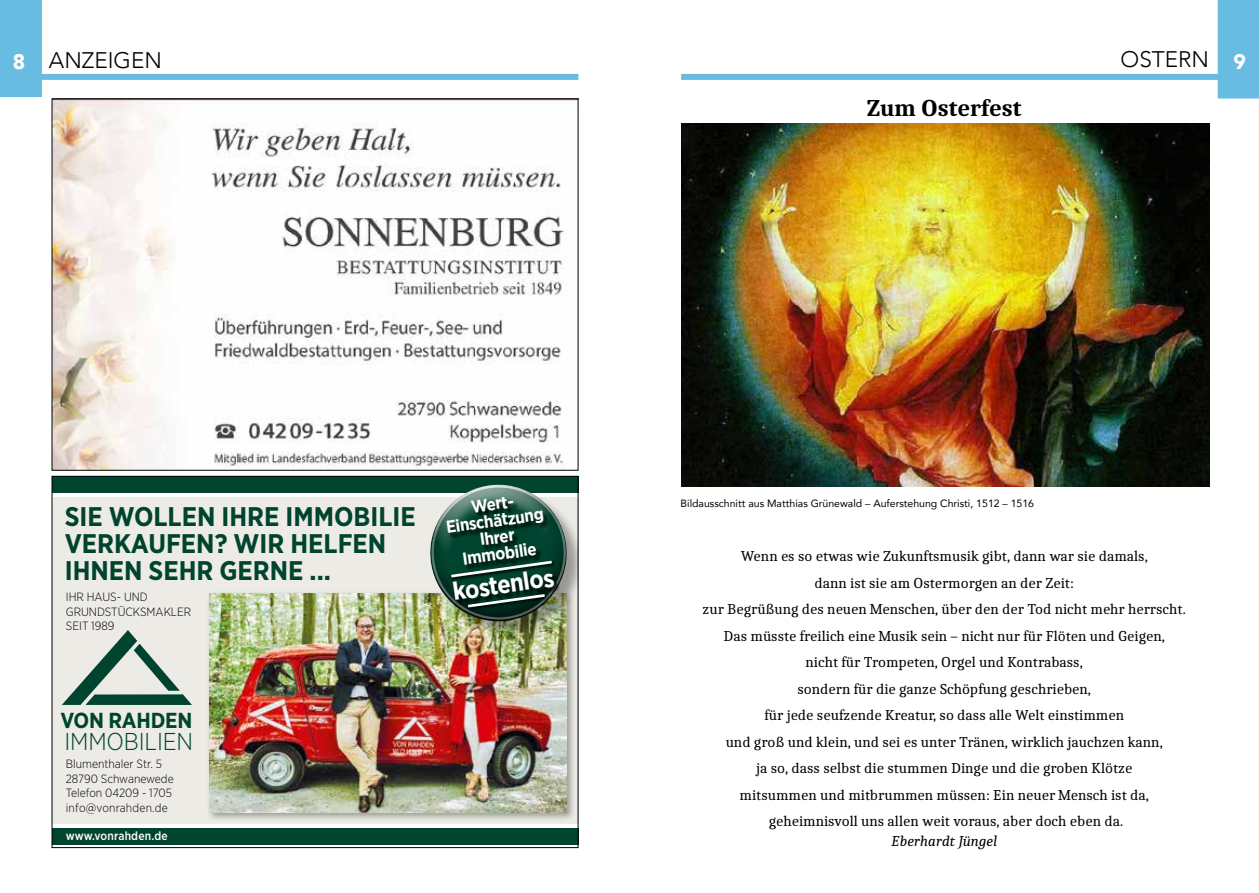
<style>
.page{position:relative;width:1259px;height:893px;background:#fff}
.page>*{position:absolute;margin:0;border:0;box-sizing:border-box;transform-origin:0 0}
.t1{font:700 27px/27px "Gotham Narrow";color:#004430}
.t2{font:700 25.2px "Gotham Narrow";color:#fff}
.t3{font:300 24.3px "Gotham Narrow";letter-spacing:-.01em;color:#004430}
.t4{font:700 24px "Caladea";color:#000}
.t5{font:300 22.5px "Avenir";color:#000}
.t6{font:700 21.75px "Gotham Narrow";letter-spacing:-.01em;color:#004430}
.t7{font:700 17.4px/16.8px "Gotham Narrow";color:#fff;text-align:center}
.t8{font:15px/26.5px "Caladea";color:#000;text-align:center}
.t9{font:italic 15px "Caladea";color:#000}
.t10{font:300 12px/14.4px "Gotham Narrow";color:#000}
.t11{font:500 12px "Gotham Narrow";letter-spacing:.015em;color:#fff}
.t12{font:10.5px "Avenir";color:#000}
.s1{font-weight:900;font-size:21px;color:#fff}
</style>
<div class="page">
<div style="left:33px;top:74px;width:545px;height:6px;background:#68bce2"></div>
<div style="left:0;top:0;width:42px;height:97px;background:#68bce2"></div>
<div style="left:681px;top:74px;width:546px;height:6px;background:#68bce2"></div>
<div style="left:1217px;top:0;width:42px;height:99px;background:#68bce2"></div>
<img style="left:54px;top:101px;width:515px;height:368px">
<div style="left:52px;top:497px;width:526px;height:327px;background:#edebe6"></div>
<div style="left:52px;top:476px;width:526px;height:17px;background:#004430"></div>
<div style="left:52px;top:828px;width:526px;height:17px;background:#004430"></div>
<div style="left:206px;top:590px;width:370px;height:232px;background:#000;opacity:.35"></div>
<img style="left:209px;top:594px;width:357px;height:219px">
<img style="left:408px;top:484px;width:168px;height:157px">
<div style="left:454px;top:572px;width:106px;height:34px;background:#000;opacity:.75"></div>
<svg style="left:62px;top:630px;width:130px;height:75px"></svg>
<img style="left:681px;top:123px;width:528px;height:364px">
<h3 class="t5" style="left:13px;top:47px;width:150px"><span class="s1">8</span> ANZEIGEN</h3>
<h3 class="t5" style="left:1120px;top:46px;width:127px">OSTERN <sub>9</sub></h3>
<h3 class="t4" style="left:867px;top:94px;width:156px">Zum Osterfest</h3>
<h1 class="t1" style="left:65px;top:503px;width:352px">SIE WOLLEN IHRE IMMOBILIE<br>VERKAUFEN? WIR HELFEN<br>IHNEN SEHR GERNE ...</h1>
<p class="t7" style="left:443px;top:502px;width:100px;rotate:-8deg">Wert-<br>Einschätzung<br>Ihrer<br>Immobilie</p>
<h2 class="t2" style="left:451px;top:575px;width:104px;rotate:-8deg">kostenlos</h2>
<p class="t10" style="left:66px;top:590px;width:127px">IHR HAUS- UND<br>GRUNDSTÜCKSMAKLER<br>SEIT 1989</p>
<h3 class="t6" style="left:60px;top:707px;width:133px">VON RAHDEN</h3>
<h3 class="t3" style="left:65px;top:727px;width:130px">IMMOBILIEN</h3>
<p class="t10" style="left:66px;top:757px;width:109px">Blumenthaler Str. 5<br>28790 Schwanewede<br>Telefon 04209 - 1705 info@vonrahden.de</p>
<p class="t11" style="left:66px;top:828px;width:103px">www.vonrahden.de</p>
<p class="t12" style="left:680px;top:495px;width:355px">Bildausschnitt aus Matthias Grünewald – Auferstehung Christi, 1512 – 1516</p>
<p class="t8" style="left:702px;top:542px;width:485px">Wenn es so etwas wie Zukunftsmusik gibt, dann war sie damals,<br>dann ist sie am Ostermorgen an der Zeit:<br>zur Begrüßung des neuen Menschen, über den der Tod nicht mehr herrscht.<br>Das müsste freilich eine Musik sein – nicht nur für Flöten und Geigen,<br>nicht für Trompeten, Orgel und Kontrabass,<br>sondern für die ganze Schöpfung geschrieben,<br>für jede seufzende Kreatur, so dass alle Welt einstimmen<br>und groß und klein, und sei es unter Tränen, wirklich jauchzen kann,<br>ja so, dass selbst die stummen Dinge und die groben Klötze<br>mitsummen und mitbrummen müssen: Ein neuer Mensch ist da, geheimnisvoll uns allen weit voraus, aber doch eben da.</p>
<p class="t9" style="left:891px;top:832px;width:108px">Eberhardt Jüngel</p>
</div>
